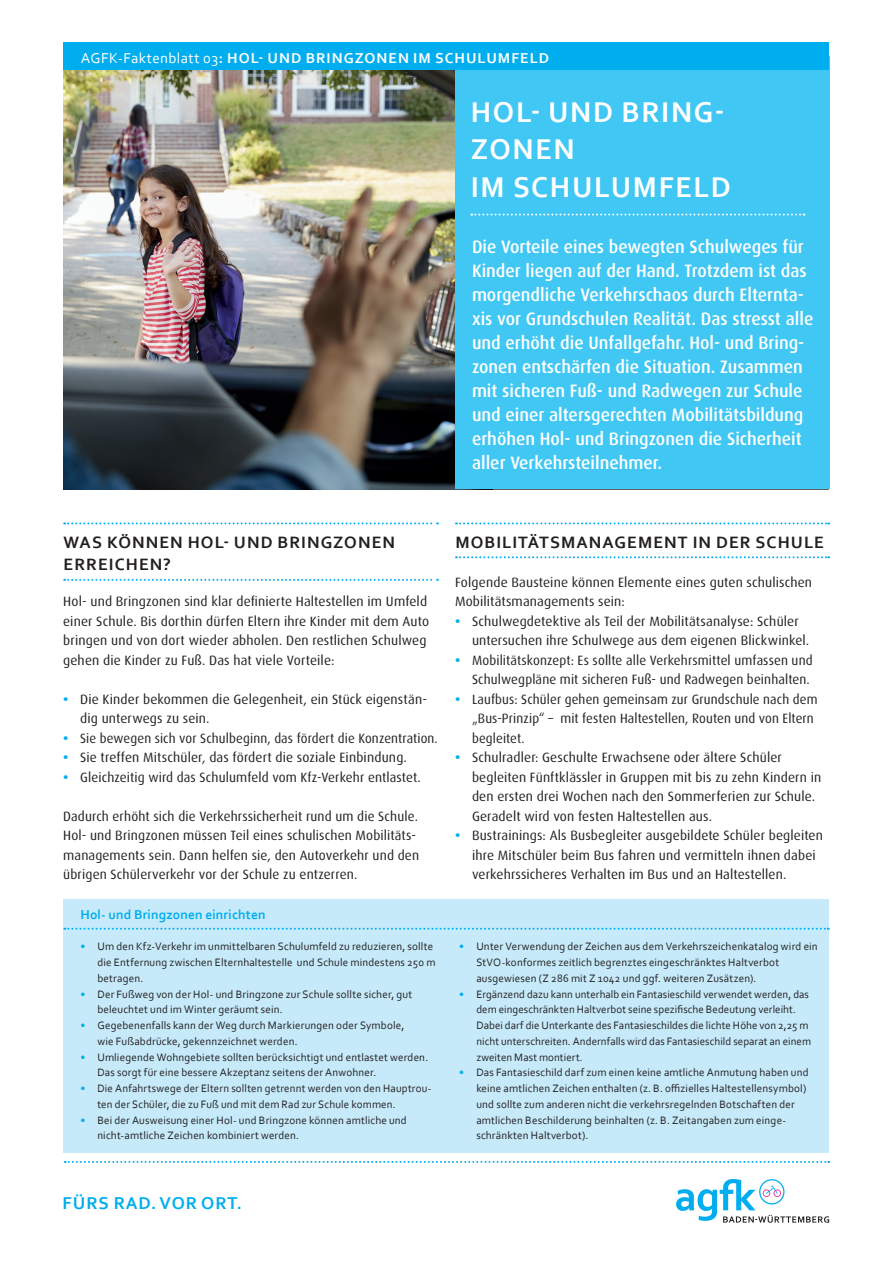
<style>
.page{position:relative;width:893px;height:1263px;background:#fff}
.page>*{position:absolute;margin:0;border:0;box-sizing:border-box;transform-origin:0 0}
.t1{font:700 30px/37.5px "Corbel";letter-spacing:.06em;color:#fff}
.t2{font:500 18px/24px "Dax";color:#fff}
.t3{font:700 18px "Corbel";letter-spacing:.05em;color:#00aeef}
.t4{font:700 17.25px/22.5px "Corbel";letter-spacing:.065em;color:#231f20}
.t5{font:700 15px "Corbel";letter-spacing:.07em;color:#fff}
.t6{font:13.5px/19.5px "Dax";letter-spacing:.01em;color:#231f20}
.t7{font:13.5px/19.5px "Dax";letter-spacing:.01em;color:#231f20;scale:.96 1}
.t8{font:700 13.5px "Corbel";letter-spacing:.01em;color:#00aeef}
.t9{font:11.25px/15.8px "Corbel";letter-spacing:.015em;color:#231f20}
.s1{font-weight:400}
.s2{font-weight:700;color:#00aeef}
.s3{color:#00aeef}
</style>
<div class="page">
<img style="left:64px;top:70px;width:391px;height:419px">
<div style="left:455px;top:56px;width:374px;height:433px;background:#40c7f4"></div>
<svg style="left:64px;top:522px;width:374px;height:2px"></svg>
<svg style="left:64px;top:579px;width:374px;height:2px"></svg>
<svg style="left:676px;top:1179px;width:153px;height:44px"></svg>
<svg style="left:456px;top:522px;width:373px;height:2px"></svg>
<svg style="left:456px;top:556px;width:373px;height:2px"></svg>
<svg style="left:65px;top:1161px;width:764px;height:2px"></svg>
<div style="left:64px;top:43px;width:765px;height:27px;background:#00aeef"></div>
<div style="left:63px;top:899px;width:766px;height:254px;background:#c6eafa"></div>
<svg style="left:64px;top:928px;width:765px;height:2px"></svg>
<svg style="left:471px;top:214px;width:333px;height:2px"></svg>
<h3 class="t5" style="left:81px;top:48px;width:470px"><span class="s1">AGFK-Faktenblatt 03</span>: HOL- UND BRINGZONEN IM SCHULUMFELD</h3>
<h1 class="t1" style="left:471px;top:92px;width:261px">HOL- UND BRING-<br>ZONEN<br>IM SCHULUMFELD</h1>
<p class="t2" style="left:472px;top:235px;width:343px">Die Vorteile eines bewegten Schulweges für Kinder liegen auf der Hand. Trotzdem ist das morgendliche Verkehrschaos durch Elternta&shy;xis vor Grundschulen Realität. Das stresst alle und erhöht die Unfallgefahr. Hol- und Bring&shy;zonen entschärfen die Situation. Zusammen mit sicheren Fuß- und Radwegen zur Schule und einer altersgerechten Mobilitätsbildung erhöhen Hol- und Bringzonen die Sicherheit aller Verkehrsteilnehmer.</p>
<h3 class="t4" style="left:64px;top:530px;width:333px">WAS KÖNNEN HOL- UND BRINGZONEN<br>ERREICHEN?</h3>
<p class="t6" style="left:63px;top:592px;width:367px">Hol- und Bringzonen sind klar definierte Haltestellen im Umfeld einer Schule. Bis dorthin dürfen Eltern ihre Kinder mit dem Auto bringen und von dort wieder abholen. Den restlichen Schulweg gehen die Kinder zu Fuß. Das hat viele Vorteile:</p>
<p class="t6" style="left:80px;top:689px;width:348px;text-indent:-17px"><span class="s2">•</span> Die Kinder bekommen die Gelegenheit, ein Stück eigenstän&shy;dig unterwegs zu sein.</p>
<p class="t7" style="left:63px;top:728px;width:392px"><span class="s2">•</span> Sie bewegen sich vor Schulbeginn, das fördert die Konzentration.</p>
<p class="t6" style="left:63px;top:748px;width:345px"><span class="s2">•</span> Sie treffen Mitschüler, das fördert die soziale Einbindung.</p>
<p class="t6" style="left:63px;top:767px;width:359px"><span class="s2">•</span> Gleichzeitig wird das Schulumfeld vom Kfz-Verkehr entlastet.</p>
<p class="t6" style="left:63px;top:806px;width:357px">Dadurch erhöht sich die Verkehrssicherheit rund um die Schule.<br>Hol- und Bringzonen müssen Teil eines schulischen Mobilitäts&shy;managements sein. Dann helfen sie, den Autoverkehr und den übrigen Schülerverkehr vor der Schule zu entzerren.</p>
<p class="t8" style="left:80px;top:906px;width:187px">Hol- und Bringzonen einrichten</p>
<p class="t9" style="left:97px;top:938px;width:340px;text-indent:-17px"><span class="s3">•</span> Um den Kfz-Verkehr im unmittelbaren Schulumfeld zu reduzieren, sollte die Entfernung zwischen Elternhaltestelle und Schule mindestens 250 m betragen.</p>
<p class="t9" style="left:97px;top:986px;width:316px;text-indent:-17px"><span class="s3">•</span> Der Fußweg von der Hol- und Bringzone zur Schule sollte sicher, gut beleuchtet und im Winter geräumt sein.</p>
<p class="t9" style="left:97px;top:1017px;width:308px;text-indent:-17px"><span class="s3">•</span> Gegebenenfalls kann der Weg durch Markierungen oder Symbole, wie Fußabdrücke, gekennzeichnet werden.</p>
<p class="t9" style="left:97px;top:1049px;width:332px;text-indent:-17px"><span class="s3">•</span> Umliegende Wohngebiete sollten berücksichtigt und entlastet werden.<br>Das sorgt für eine bessere Akzeptanz seitens der Anwohner.</p>
<p class="t9" style="left:97px;top:1080px;width:336px;text-indent:-17px"><span class="s3">•</span> Die Anfahrtswege der Eltern sollten getrennt werden von den Hauptrou&shy;ten der Schüler, die zu Fuß und mit dem Rad zur Schule kommen.</p>
<p class="t9" style="left:97px;top:1112px;width:311px;text-indent:-17px"><span class="s3">•</span> Bei der Ausweisung einer Hol- und Bringzone können amtliche und nicht-amtliche Zeichen kombiniert werden.</p>
<h3 class="t4" style="left:455px;top:530px;width:370px">MOBILITÄTSMANAGEMENT IN DER SCHULE</h3>
<p class="t6" style="left:455px;top:572px;width:359px">Folgende Bausteine können Elemente eines guten schulischen<br>Mobilitätsmanagements sein:</p>
<p class="t6" style="left:472px;top:611px;width:339px;text-indent:-17px"><span class="s2">•</span> Schulwegdetektive als Teil der Mobilitätsanalyse: Schüler untersuchen ihre Schulwege aus dem eigenen Blickwinkel.</p>
<p class="t6" style="left:455px;top:650px;width:359px;text-align:right"><span class="s2">•</span> Mobilitätskonzept: Es sollte alle Verkehrsmittel umfassen und<br>Schulwegpläne mit sicheren Fuß- und Radwegen beinhalten.</p>
<p class="t7" style="left:472px;top:689px;width:361px;text-indent:-17px"><span class="s2">•</span> Laufbus: Schüler gehen gemeinsam zur Grundschule nach dem „Bus-Prinzip“ – mit festen Haltestellen, Routen und von Eltern begleitet.</p>
<p class="t6" style="left:472px;top:748px;width:351px;text-indent:-17px"><span class="s2">•</span> Schulradler: Geschulte Erwachsene oder ältere Schüler begleiten Fünftklässler in Gruppen mit bis zu zehn Kindern in den ersten drei Wochen nach den Sommerferien zur Schule.<br>Geradelt wird von festen Haltestellen aus.</p>
<p class="t6" style="left:472px;top:826px;width:352px;text-indent:-17px"><span class="s2">•</span> Bustrainings: Als Busbegleiter ausgebildete Schüler begleiten ihre Mitschüler beim Bus fahren und vermitteln ihnen dabei verkehrssicheres Verhalten im Bus und an Haltestellen.</p>
<p class="t9" style="left:476px;top:938px;width:343px;text-indent:-17px"><span class="s3">•</span> Unter Verwendung der Zeichen aus dem Verkehrszeichenkatalog wird ein<br>StVO-konformes zeitlich begrenztes eingeschränktes Haltverbot ausgewiesen (Z 286 mit Z 1042 und ggf. weiteren Zusätzen).</p>
<p class="t9" style="left:476px;top:986px;width:336px;text-indent:-17px"><span class="s3">•</span> Ergänzend dazu kann unterhalb ein Fantasieschild verwendet werden, das dem eingeschränkten Haltverbot seine spezifische Bedeutung verleiht.<br>Dabei darf die Unterkante des Fantasieschildes die lichte Höhe von 2,25 m nicht unterschreiten. Andernfalls wird das Fantasieschild separat an einem zweiten Mast montiert.</p>
<p class="t9" style="left:476px;top:1064px;width:334px;text-indent:-17px"><span class="s3">•</span> Das Fantasieschild darf zum einen keine amtliche Anmutung haben und keine amtlichen Zeichen enthalten (z. B. offizielles Haltestellensymbol) und sollte zum anderen nicht die verkehrsregelnden Botschaften der amtlichen Beschilderung beinhalten (z. B. Zeitangaben zum einge&shy;schränkten Haltverbot).</p>
<h2 class="t3" style="left:63px;top:1191px;width:181px">FÜRS RAD. VOR ORT.</h2>
</div>
